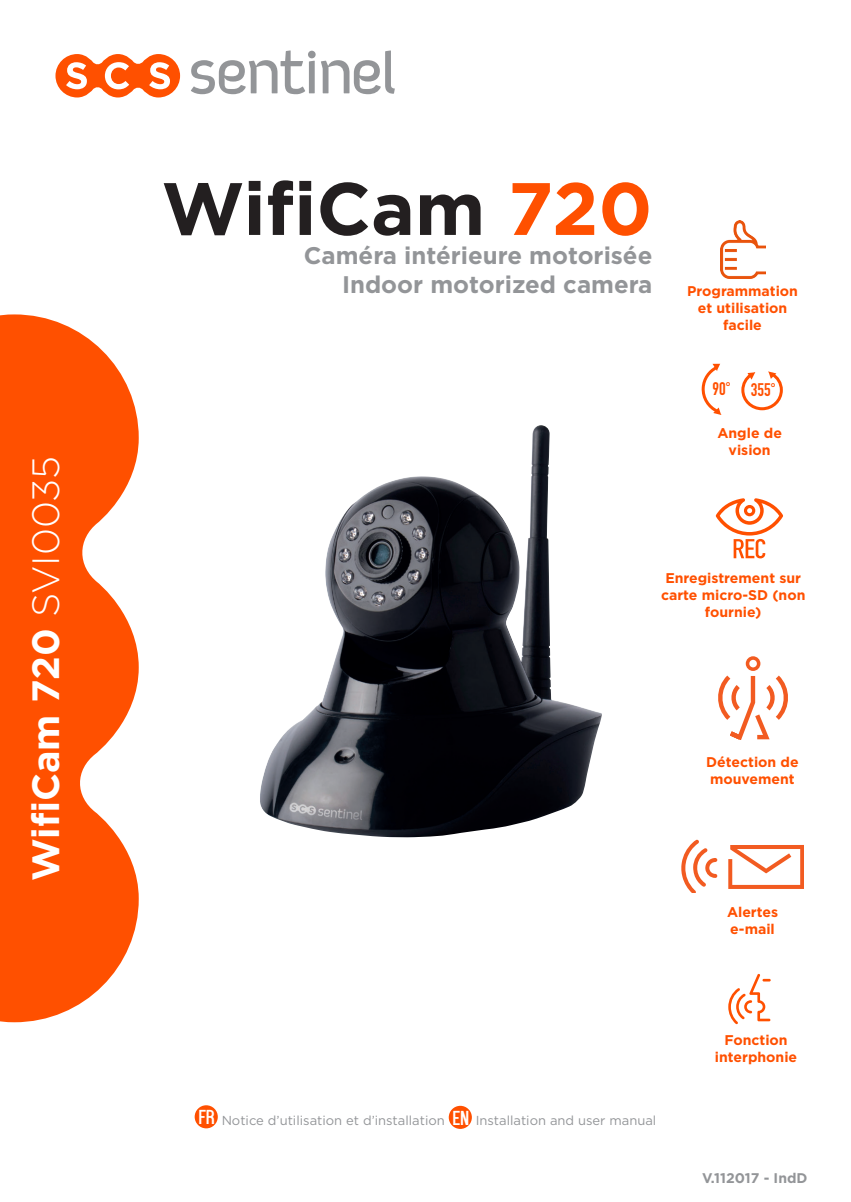
<style>
.page{position:relative;width:851px;height:1202px;background:#fff}
.page>*{position:absolute;margin:0;border:0;box-sizing:border-box;transform-origin:0 0}
.t1{font:700 74px "Gotham";color:#231f20}
.t2{font:700 38px "Gotham";color:#fff}
.t3{font:700 24px/28.8px "Gotham";color:#939598;text-align:right}
.t4{font:18px "DIN Engschrift Std";color:#ff5000}
.t5{font:700 14px/16.8px "Gotham";color:#ff5000;text-align:center}
.t6{font:700 14px "Gotham";color:#939598}
.t7{font:13px "Gotham";color:#939598}
.s1{font-weight:300}
.s2{color:#ff5000}
.s3{font-family:"Kenzo";font-size:20.2px;color:#fff}
</style>
<div class="page">
<div style="left:195px;top:1105px;width:23px;height:23px;background:#ff5000;border-radius:50%"></div>
<div style="left:448px;top:1106px;width:24px;height:23px;background:#ff5000;border-radius:50%"></div>
<svg style="left:55px;top:54px;width:125px;height:43px"></svg>
<svg style="left:191px;top:50px;width:124px;height:44px"></svg>
<svg style="left:321px;top:50px;width:74px;height:44px"></svg>
<div style="left:308px;top:51px;width:7px;height:7px;background:#939598;border-radius:50%"></div>
<svg style="left:0;top:314px;width:139px;height:708px;fill:#ff5000"></svg>
<svg style="left:728px;top:974px;width:42px;height:50px"></svg>
<svg style="left:715px;top:498px;width:68px;height:60px"></svg>
<svg style="left:718px;top:656px;width:70px;height:84px"></svg>
<svg style="left:728px;top:845px;width:75px;height:44px"></svg>
<svg style="left:681px;top:840px;width:36px;height:52px"></svg>
<svg style="left:701px;top:364px;width:20px;height:51px"></svg>
<svg style="left:741px;top:371px;width:42px;height:40px"></svg>
<img style="left:720px;top:220px;width:45px;height:59px">
<img style="left:260px;top:425px;width:342px;height:412px">
<h2 class="t2" style="left:20px;top:881px;width:426px;rotate:-90deg">WifiCam 720 <span class="s1">SVI0035</span></h2>
<h1 class="t1" style="left:161px;top:160px;width:492px">WifiCam <span class="s2">720</span></h1>
<h3 class="t3" style="left:304px;top:241px;width:350px">Caméra intérieure motorisée<br>Indoor motorized camera</h3>
<p class="t5" style="left:687px;top:283px;width:112px">Programmation et utilisation facile</p>
<p class="t4" style="left:712px;top:379px;width:64px">90° 355°</p>
<p class="t5" style="left:717px;top:425px;width:66px">Angle de vision</p>
<p class="t5" style="left:661px;top:569px;width:146px">Enregistrement sur carte micro-SD (non fournie)</p>
<p class="t5" style="left:706px;top:753px;width:94px;text-align:left">Détection de mouvement</p>
<p class="t5" style="left:726px;top:903px;width:53px;text-align:left">Alertes e-mail</p>
<p class="t5" style="left:714px;top:1032px;width:84px">Fonction interphonie</p>
<p class="t7" style="left:199px;top:1112px;width:459px"><span class="s3">FR</span> Notice d’utilisation et d’installation <span class="s3">EN</span> Installation and user manual</p>
<p class="t6" style="left:702px;top:1169px;width:107px">V.112017 - IndD</p>
</div>
